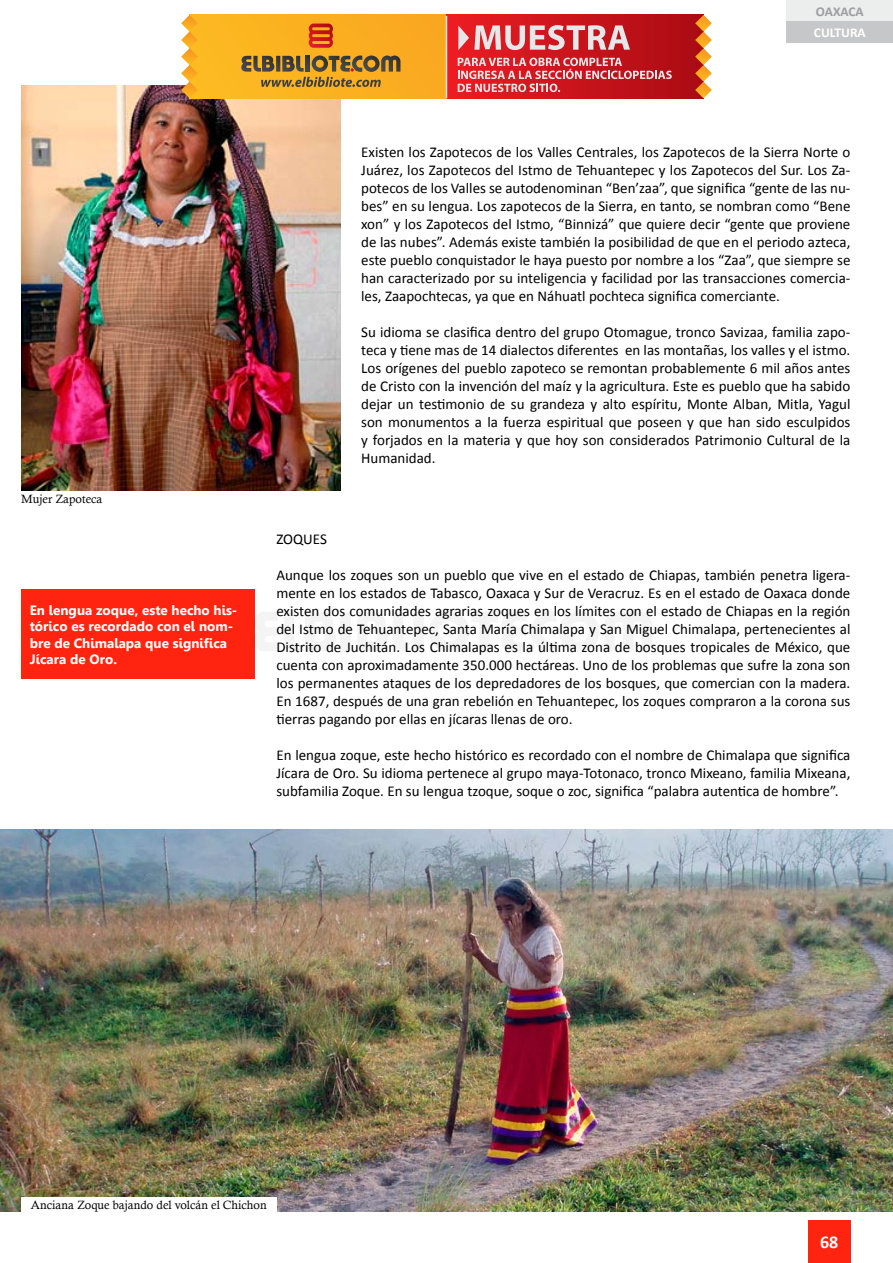
<style>
.page{position:relative;width:893px;height:1263px;background:#fff}
.page>*{position:absolute;margin:0;border:0;box-sizing:border-box;transform-origin:0 0}
.t1{font:700 18px "Calibri";color:#fff}
.t2{font:15px/18px "Calibri";color:#000;text-align:justify}
.t3{font:700 13.5px/16.2px "Gisha";color:#fff}
.t4{font:700 13.5px "Calibri";color:#fff}
.t5{font:700 13.5px "Calibri";color:#9c9e9f}
.t6{font:12px "Calisto";color:#000}
</style>
<div class="page">
<div style="left:808px;top:1220px;width:42px;height:43px;background:#ff2410"></div>
<div style="left:787px;top:0;width:106px;height:21px;background:#eceded"></div>
<div style="left:787px;top:21px;width:106px;height:22px;background:#c6c7c8"></div>
<img style="left:0;top:829px;width:893px;height:383px">
<img style="left:21px;top:85px;width:319px;height:405px">
<div style="left:21px;top:590px;width:234px;height:89px;background:#ff2410"></div>
<div style="left:21px;top:1198px;width:255px;height:14px;background:#fff"></div>
<svg style="left:253px;top:612px;width:24px;height:39px"></svg>
<svg style="left:284px;top:612px;width:51px;height:39px"></svg>
<div style="left:340px;top:612px;width:11px;height:39px;background:#f4f4f4"></div>
<svg style="left:358px;top:612px;width:50px;height:39px"></svg>
<div style="left:413px;top:612px;width:11px;height:39px;background:#f4f4f4"></div>
<svg style="left:429px;top:612px;width:223px;height:39px"></svg>
<svg style="left:181px;top:15px;width:531px;height:83px;background:#dc7336"></svg>
<p class="t5" style="left:816px;top:3px;width:49px">OAXACA</p>
<p class="t4" style="left:814px;top:24px;width:53px">CULTURA</p>
<p class="t6" style="left:21px;top:492px;width:83px">Mujer Zapoteca</p>
<p class="t3" style="left:30px;top:602px;width:209px">En lengua zoque, este hecho his&shy;tórico es recordado con el nom&shy;bre de Chimalapa que significa<br>Jícara de Oro.</p>
<p class="t2" style="left:361px;top:142px;width:491px">Existen los Zapotecos de los Valles Centrales, los Zapotecos de la Sierra Norte o Juárez, los Zapotecos del Istmo de Tehuantepec y los Zapotecos del Sur. Los Za&shy;potecos de los Valles se autodenominan “Ben’zaa”, que significa “gente de las nu&shy;bes” en su lengua. Los zapotecos de la Sierra, en tanto, se nombran como “Bene xon” y los Zapotecos del Istmo, “Binnizá” que quiere decir “gente que proviene de las nubes”. Además existe también la posibilidad de que en el periodo azteca, este pueblo conquistador le haya puesto por nombre a los “Zaa”, que siempre se han caracterizado por su inteligencia y facilidad por las transacciones comercia&shy;les, Zaapochtecas, ya que en Náhuatl pochteca significa comerciante.</p>
<p class="t2" style="left:361px;top:322px;width:491px">Su idioma se clasifica dentro del grupo Otomague, tronco Savizaa, familia zapo&shy;teca y tiene mas de 14 dialectos diferentes en las montañas, los valles y el istmo.<br>Los orígenes del pueblo zapoteco se remontan probablemente 6 mil años antes de Cristo con la invención del maíz y la agricultura. Este es pueblo que ha sabido dejar un testimonio de su grandeza y alto espíritu, Monte Alban, Mitla, Yagul son monumentos a la fuerza espiritual que poseen y que han sido esculpidos y forjados en la materia y que hoy son considerados Patrimonio Cultural de la Humanidad.</p>
<p class="t2" style="left:276px;top:529px;width:52px">ZOQUES</p>
<p class="t2" style="left:276px;top:565px;width:576px">Aunque los zoques son un pueblo que vive en el estado de Chiapas, también penetra ligera&shy;mente en los estados de Tabasco, Oaxaca y Sur de Veracruz. Es en el estado de Oaxaca donde existen dos comunidades agrarias zoques en los límites con el estado de Chiapas en la región del Istmo de Tehuantepec, Santa María Chimalapa y San Miguel Chimalapa, pertenecientes al Distrito de Juchitán. Los Chimalapas es la última zona de bosques tropicales de México, que cuenta con aproximadamente 350.000 hectáreas. Uno de los problemas que sufre la zona son los permanentes ataques de los depredadores de los bosques, que comercian con la madera.<br>En 1687, después de una gran rebelión en Tehuantepec, los zoques compraron a la corona sus tierras pagando por ellas en jícaras llenas de oro.</p>
<p class="t2" style="left:276px;top:745px;width:576px">En lengua zoque, este hecho histórico es recordado con el nombre de Chimalapa que significa Jícara de Oro. Su idioma pertenece al grupo maya-Totonaco, tronco Mixeano, familia Mixeana, subfamilia Zoque. En su lengua tzoque, soque o zoc, significa “palabra autentica de hombre”.</p>
<p class="t6" style="left:31px;top:1198px;width:237px">Anciana Zoque bajando del volcán el Chichon</p>
<p class="t1" style="left:820px;top:1231px;width:20px">68</p>
</div>
